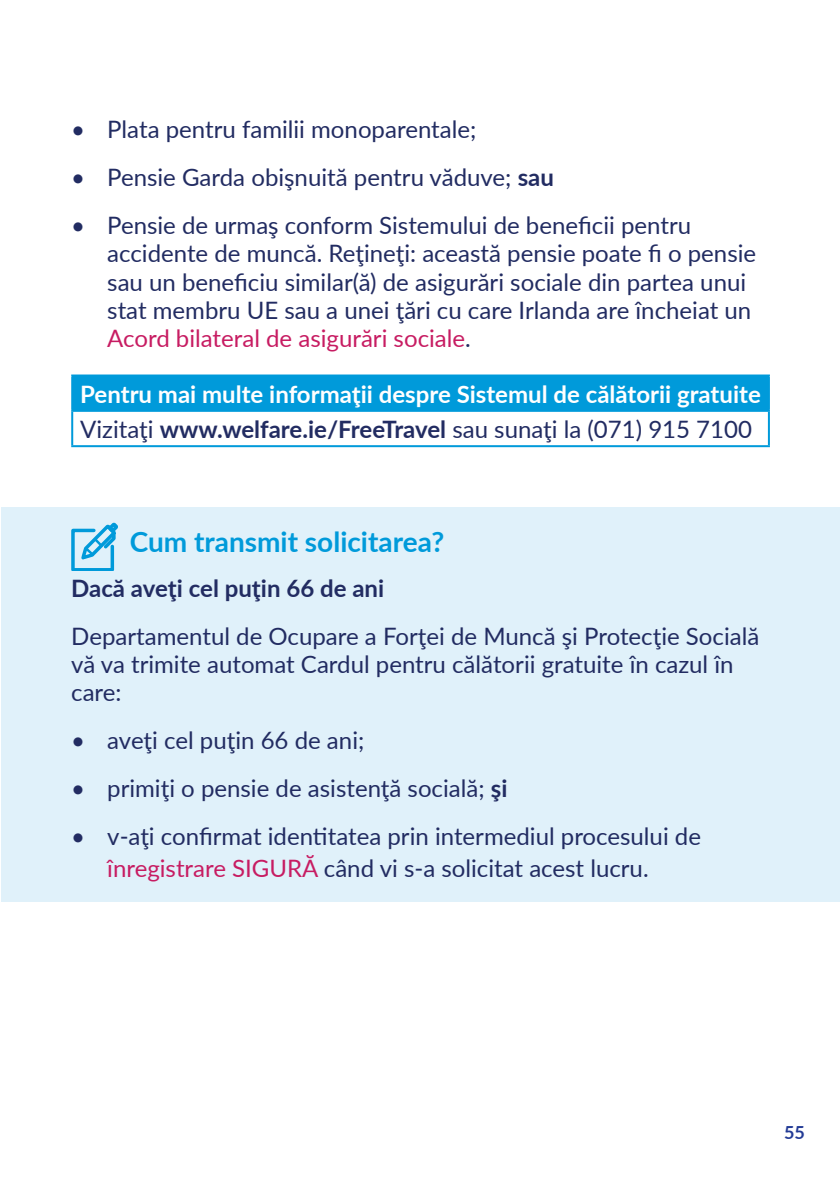
<style>
.page{position:relative;width:840px;height:1191px;background:#fff}
.page>*{position:absolute;margin:0;border:0;box-sizing:border-box;transform-origin:0 0}
.Part_4_subheading{font:700 28px "Lato";color:#009ada}
.t1{font:24px/28px "Lato";color:#222c62}
.t2{font:700 24px "Lato";color:#fff}
.t3{font:700 24px "Lato";color:#222c62}
.t4{font:700 18px "Lato";color:#233b96}
.s1{font-weight:700}
.s2{color:#c71c62}
</style>
<div class="page">
<div style="left:1px;top:507px;width:838px;height:394px;background:#e0f1fa"></div>
<div style="left:72px;top:375px;width:696px;height:36px;background:#009ada"></div>
<hr style="left:71px;top:374px;width:698px;height:2px;background:#009ada">
<hr style="left:71px;top:376px;width:2px;height:34px;background:#009ada">
<hr style="left:767px;top:376px;width:2px;height:34px;background:#009ada">
<hr style="left:71px;top:410px;width:698px;height:2px;background:#009ada">
<hr style="left:71px;top:412px;width:2px;height:33px;background:#009ada">
<hr style="left:767px;top:412px;width:2px;height:33px;background:#009ada">
<hr style="left:71px;top:445px;width:698px;height:2px;background:#009ada">
<svg style="left:71px;top:523px;width:46px;height:47px"></svg>
<p class="t1" style="left:71px;top:115px;width:406px">• Plata pentru familii monoparentale;</p>
<p class="t1" style="left:71px;top:163px;width:484px">• Pensie Garda obişnuită pentru văduve; <span class="s1">sau</span></p>
<p class="t1" style="left:107px;top:211px;width:650px;text-indent:-36px">• Pensie de urmaş conform Sistemului de beneficii pentru accidente de muncă. Reţineţi: această pensie poate fi o pensie sau un beneficiu similar(ă) de asigurări sociale din partea unui stat membru UE sau a unei ţări cu care Irlanda are încheiat un <span class="s2">Acord bilateral de asigurări sociale</span>.</p>
<p class="t2" style="left:80px;top:376px;width:681px">Pentru mai multe informaţii despre Sistemul de călătorii gratuite</p>
<p class="t1" style="left:80px;top:414px;width:673px">Vizitaţi <span class="s1">www.welfare.ie/FreeTravel</span> sau sunaţi la (071) 915 7100</p>
<p class="Part_4_subheading" style="left:130px;top:521px;width:316px">Cum transmit solicitarea?</p>
<p class="t3" style="left:71px;top:571px;width:314px">Dacă aveţi cel puţin 66 de ani</p>
<p class="t1" style="left:71px;top:621px;width:689px">Departamentul de Ocupare a Forţei de Muncă şi Protecţie Socială vă va trimite automat Cardul pentru călătorii gratuite în cazul în care:</p>
<p class="t1" style="left:71px;top:725px;width:294px">• aveţi cel puţin 66 de ani;</p>
<p class="t1" style="left:71px;top:773px;width:437px">• primiţi o pensie de asistenţă socială; <span class="s1">şi</span></p>
<p class="t1" style="left:107px;top:819px;width:595px;line-height:32px;text-indent:-36px">• v-aţi confirmat identitatea prin intermediul procesului de <span class="s2">înregistrare SIGURĂ</span> când vi s-a solicitat acest lucru.</p>
<p class="t4" style="left:783px;top:1119px;width:22px">55</p>
</div>
